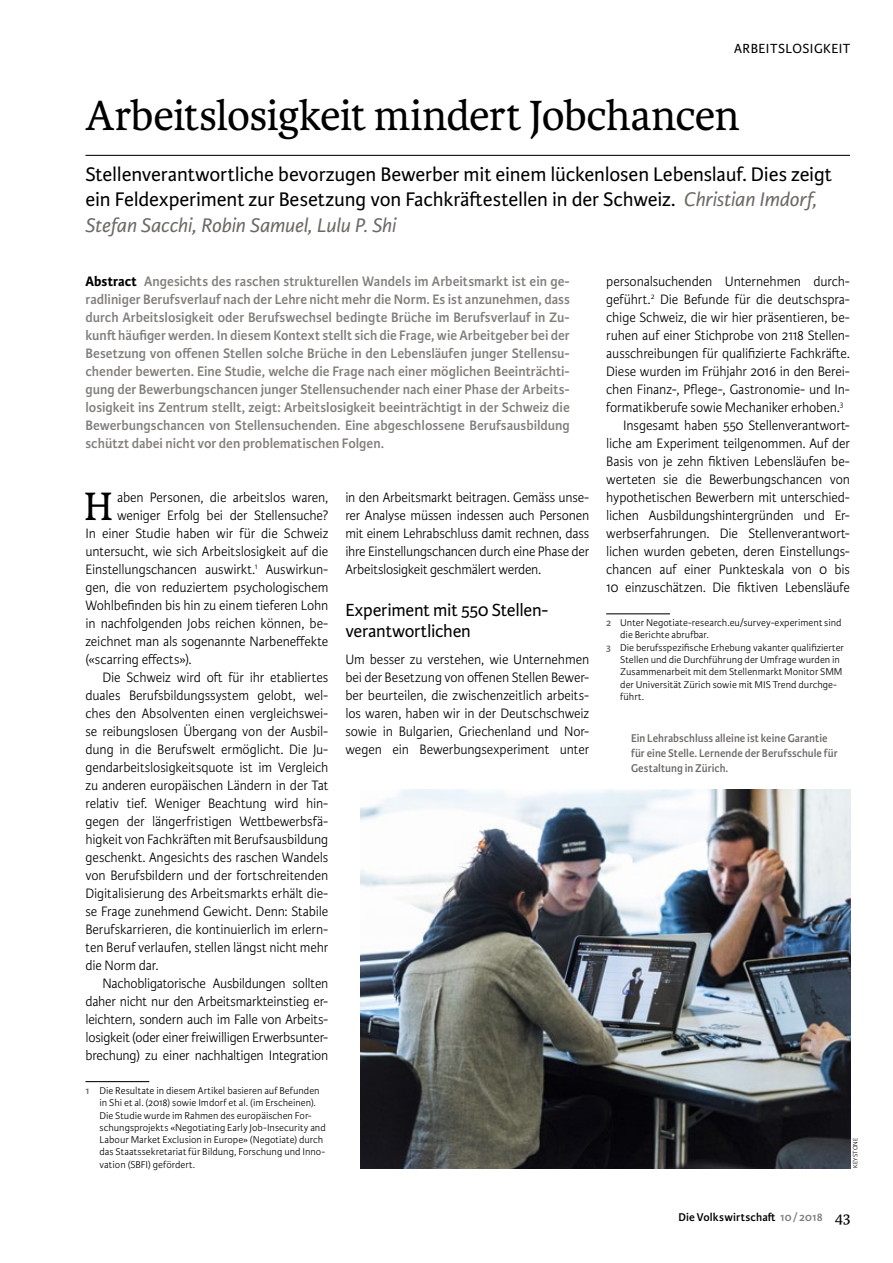
<style>
.page{position:relative;width:893px;height:1263px;background:#fff}
.page>*{position:absolute;margin:0;border:0;box-sizing:border-box;transform-origin:0 0}
.t1{font:45px "Karmina";letter-spacing:-.015em;color:#000}
.t2{font:42.3px "Karmina";color:#000;scale:.96 1}
.t3{font:21px/25.5px "Karmina Sans";letter-spacing:-.005em;color:#000}
.t4{font:18.75px/21px "Karmina Sans";letter-spacing:-.015em;color:#000}
.t5{font:600 14.7px/18px "Karmina Sans";color:#817e7b;text-align:justify}
.t6{font:300 14.55px/18px "Karmina Sans";letter-spacing:-.01em;color:#000;text-align:justify;scale:.96 1}
.t7{font:14.1px "Karmina Sans";letter-spacing:.035em;color:#000}
.t8{font:600 12px/15px "Karmina Sans";letter-spacing:.005em;color:#6d6966;scale:.95 1}
.t9{font:600 12px "Karmina Sans";letter-spacing:.01em;color:#000}
.t10{font:300 10.5px/12.3px "Karmina Sans";letter-spacing:.005em;color:#000}
.t11{font:300 6.75px "Karmina Sans";letter-spacing:.01em;color:#000}
.s1{font-style:italic;color:#6d6966}
.s2{font-weight:700;color:#000}
.s3{font-weight:600;color:#6d6966}
.s4{color:#817e7b}
.s5{font-family:"Karmina";font-weight:400;font-size:16.5px}
</style>
<div class="page">
<hr style="left:85px;top:155px;width:765px;height:1px;background:#000">
<hr style="left:85px;top:1081px;width:64px;height:1px;background:#000">
<hr style="left:606px;top:613px;width:64px;height:1px;background:#000">
<img style="left:360px;top:790px;width:490px;height:378px">
<p class="t7" style="left:734px;top:41px;width:118px">ARBEITSLOSIGKEIT</p>
<h1 class="t1" style="left:85px;top:90px;width:656px">Arbeitslosigkeit mindert Jobchancen</h1>
<h3 class="t3" style="left:85px;top:161px;width:748px">Stellenverantwortliche bevorzugen Bewerber mit einem lückenlosen Lebenslauf. Dies zeigt ein Feldexperiment zur Besetzung von Fachkräftestellen in der Schweiz. <span class="s1">Christian Imdorf,<br>Stefan Sacchi, Robin Samuel, Lulu P. Shi</span></h3>
<p class="t5" style="left:85px;top:272px;width:486px"><span class="s2">Abstract</span> Angesichts des raschen strukturellen Wandels im Arbeitsmarkt ist ein ge&shy;radliniger Berufsverlauf nach der Lehre nicht mehr die Norm. Es ist anzunehmen, dass durch Arbeitslosigkeit oder Berufswechsel bedingte Brüche im Berufsverlauf in Zu&shy;kunft häufiger werden. In diesem Kontext stellt sich die Frage, wie Arbeitgeber bei der Besetzung von offenen Stellen solche Brüche in den Lebensläufen junger Stellensu&shy;chender bewerten. Eine Studie, welche die Frage nach einer möglichen Beeinträchti&shy;gung der Bewerbungschancen junger Stellensuchender nach einer Phase der Arbeits&shy;losigkeit ins Zentrum stellt, zeigt: Arbeitslosigkeit beeinträchtigt in der Schweiz die Bewerbungschancen von Stellensuchenden. Eine abgeschlossene Berufsausbildung schützt dabei nicht vor den problematischen Folgen.</p>
<h2 class="t2" style="left:84px;top:483px;width:31px">H</h2>
<p class="t6" style="left:117px;top:489px;width:222px">aben Personen, die arbeitslos waren,</p>
<p class="t6" style="left:117px;top:507px;width:222px">weniger Erfolg bei der Stellensuche?</p>
<p class="t6" style="left:85px;top:525px;width:255px">In einer Studie haben wir für die Schweiz</p>
<p class="t6" style="left:85px;top:543px;width:255px">untersucht, wie sich Arbeitslosigkeit auf die</p>
<p class="t6" style="left:85px;top:561px;width:255px">Einstellungschancen auswirkt.<sup>1</sup> Auswirkun-</p>
<p class="t6" style="left:85px;top:579px;width:255px">gen, die von reduziertem psychologischem</p>
<p class="t6" style="left:85px;top:597px;width:255px">Wohlbefinden bis hin zu einem tieferen Lohn</p>
<p class="t6" style="left:85px;top:615px;width:255px">in nachfolgenden Jobs reichen können, be-</p>
<p class="t6" style="left:85px;top:633px;width:255px">zeichnet man als sogenannte Narbeneffekte</p>
<p class="t6" style="left:85px;top:651px;width:112px">(«scarring effects»).</p>
<p class="t6" style="left:102px;top:669px;width:237px">Die Schweiz wird oft für ihr etabliertes</p>
<p class="t6" style="left:85px;top:687px;width:255px">duales Berufsbildungssystem gelobt, wel-</p>
<p class="t6" style="left:85px;top:705px;width:255px">ches den Absolventen einen vergleichswei-</p>
<p class="t6" style="left:85px;top:723px;width:255px">se reibungslosen Übergang von der Ausbil-</p>
<p class="t6" style="left:85px;top:741px;width:255px">dung in die Berufswelt ermöglicht. Die Ju-</p>
<p class="t6" style="left:85px;top:759px;width:255px">gendarbeitslosigkeitsquote ist im Vergleich</p>
<p class="t6" style="left:85px;top:777px;width:254px">zu anderen europäischen Ländern in der Tat</p>
<p class="t6" style="left:85px;top:795px;width:255px">relativ tief. Weniger Beachtung wird hin-</p>
<p class="t6" style="left:85px;top:813px;width:255px">gegen der längerfristigen Wettbewerbsfä-</p>
<p class="t6" style="left:85px;top:831px;width:254px">higkeit von Fachkräften mit Berufsausbildung</p>
<p class="t6" style="left:85px;top:849px;width:255px">geschenkt. Angesichts des raschen Wandels</p>
<p class="t6" style="left:85px;top:867px;width:254px">von Berufsbildern und der fortschreitenden</p>
<p class="t6" style="left:85px;top:885px;width:255px">Digitalisierung des Arbeitsmarkts erhält die-</p>
<p class="t6" style="left:85px;top:903px;width:255px">se Frage zunehmend Gewicht. Denn: Stabile</p>
<p class="t6" style="left:85px;top:921px;width:255px">Berufskarrieren, die kontinuierlich im erlern-</p>
<p class="t6" style="left:85px;top:939px;width:255px">ten Beruf verlaufen, stellen längst nicht mehr</p>
<p class="t6" style="left:85px;top:957px;width:78px">die Norm dar.</p>
<p class="t6" style="left:102px;top:975px;width:237px">Nachobligatorische Ausbildungen sollten</p>
<p class="t6" style="left:85px;top:993px;width:255px">daher nicht nur den Arbeitsmarkteinstieg er-</p>
<p class="t6" style="left:85px;top:1011px;width:255px">leichtern, sondern auch im Falle von Arbeits-</p>
<p class="t6" style="left:85px;top:1029px;width:255px">losigkeit (oder einer freiwilligen Erwerbsunter-</p>
<p class="t6" style="left:85px;top:1047px;width:255px">brechung) zu einer nachhaltigen Integration</p>
<p class="t10" style="left:100px;top:1084px;width:228px;text-indent:-14px"><span class="s3">1</span> Die Resultate in diesem Artikel basieren auf Befunden in Shi et al. (2018) sowie Imdorf et al. (im Erscheinen).<br>Die Studie wurde im Rahmen des europäischen For&shy;schungsprojekts «Negotiating Early Job-Insecurity and Labour Market Exclusion in Europe» (Negotiate) durch das Staatssekretariat für Bildung, Forschung und Inno&shy;vation (SBFI) gefördert.</p>
<p class="t6" style="left:345px;top:489px;width:255px">in den Arbeitsmarkt beitragen. Gemäss unse&shy;rer Analyse müssen indessen auch Personen mit einem Lehrabschluss damit rechnen, dass ihre Einstellungschancen durch eine Phase der Arbeitslosigkeit geschmälert werden.</p>
<p class="t4" style="left:345px;top:600px;width:205px">Experiment mit 550 Stellen&shy;verantwortlichen</p>
<p class="t6" style="left:345px;top:651px;width:255px">Um besser zu verstehen, wie Unternehmen bei der Besetzung von offenen Stellen Bewer&shy;ber beurteilen, die zwischenzeitlich arbeits&shy;los waren, haben wir in der Deutschschweiz sowie in Bulgarien, Griechenland und Nor&shy;wegen ein Bewerbungsexperiment unter</p>
<p class="t6" style="left:606px;top:273px;width:255px">personalsuchenden Unternehmen durch-</p>
<p class="t6" style="left:606px;top:291px;width:255px">geführt.<sup>2</sup> Die Befunde für die deutschspra-</p>
<p class="t6" style="left:606px;top:309px;width:255px">chige Schweiz, die wir hier präsentieren, be-</p>
<p class="t6" style="left:606px;top:327px;width:255px">ruhen auf einer Stichprobe von 2118 Stellen-</p>
<p class="t6" style="left:606px;top:345px;width:255px">ausschreibungen für qualifizierte Fachkräfte.</p>
<p class="t6" style="left:606px;top:363px;width:255px">Diese wurden im Frühjahr 2016 in den Berei-</p>
<p class="t6" style="left:606px;top:381px;width:255px">chen Finanz-, Pflege-, Gastronomie- und In-</p>
<p class="t6" style="left:606px;top:399px;width:249px">formatikberufe sowie Mechaniker erhoben.<sup>3</sup></p>
<p class="t6" style="left:623px;top:417px;width:238px">Insgesamt haben 550 Stellenverantwort-</p>
<p class="t6" style="left:606px;top:435px;width:255px">liche am Experiment teilgenommen. Auf der</p>
<p class="t6" style="left:606px;top:453px;width:255px">Basis von je zehn fiktiven Lebensläufen be-</p>
<p class="t6" style="left:606px;top:471px;width:255px">werteten sie die Bewerbungschancen von</p>
<p class="t6" style="left:606px;top:489px;width:255px">hypothetischen Bewerbern mit unterschied-</p>
<p class="t6" style="left:606px;top:507px;width:255px">lichen Ausbildungshintergründen und Er-</p>
<p class="t6" style="left:606px;top:525px;width:255px">werbserfahrungen. Die Stellenverantwort-</p>
<p class="t6" style="left:606px;top:543px;width:255px">lichen wurden gebeten, deren Einstellungs-</p>
<p class="t6" style="left:606px;top:561px;width:255px">chancen auf einer Punkteskala von 0 bis</p>
<p class="t6" style="left:606px;top:579px;width:255px">10 einzuschätzen. Die fiktiven Lebensläufe</p>
<p class="t10" style="left:606px;top:617px;width:237px"><span class="s3">2</span> Unter Negotiate-research.eu/survey-experiment sind</p>
<p class="t10" style="left:620px;top:629px;width:90px">die Berichte abrufbar.</p>
<p class="t10" style="left:606px;top:641px;width:239px"><span class="s3">3</span> Die berufsspezifische Erhebung vakanter qualifizierter</p>
<p class="t10" style="left:620px;top:654px;width:221px">Stellen und die Durchführung der Umfrage wurden in</p>
<p class="t10" style="left:620px;top:666px;width:224px">Zusammenarbeit mit dem Stellenmarkt Monitor SMM</p>
<p class="t10" style="left:620px;top:678px;width:218px">der Universität Zürich sowie mit MIS Trend durchge-</p>
<p class="t10" style="left:620px;top:691px;width:25px">führt.</p>
<p class="t8" style="left:631px;top:731px;width:219px">Ein Lehrabschluss alleine ist keine Garantie für eine Stelle. Lernende der Berufsschule für<br>Gestaltung in Zürich.</p>
<p class="t11" style="left:852px;top:1168px;width:31px;rotate:-90deg">KEYSTONE</p>
<p class="t9" style="left:678px;top:1210px;width:174px">Die Volkswirtschaft <span class="s4">10/2018</span> <span class="s5">43</span></p>
</div>
